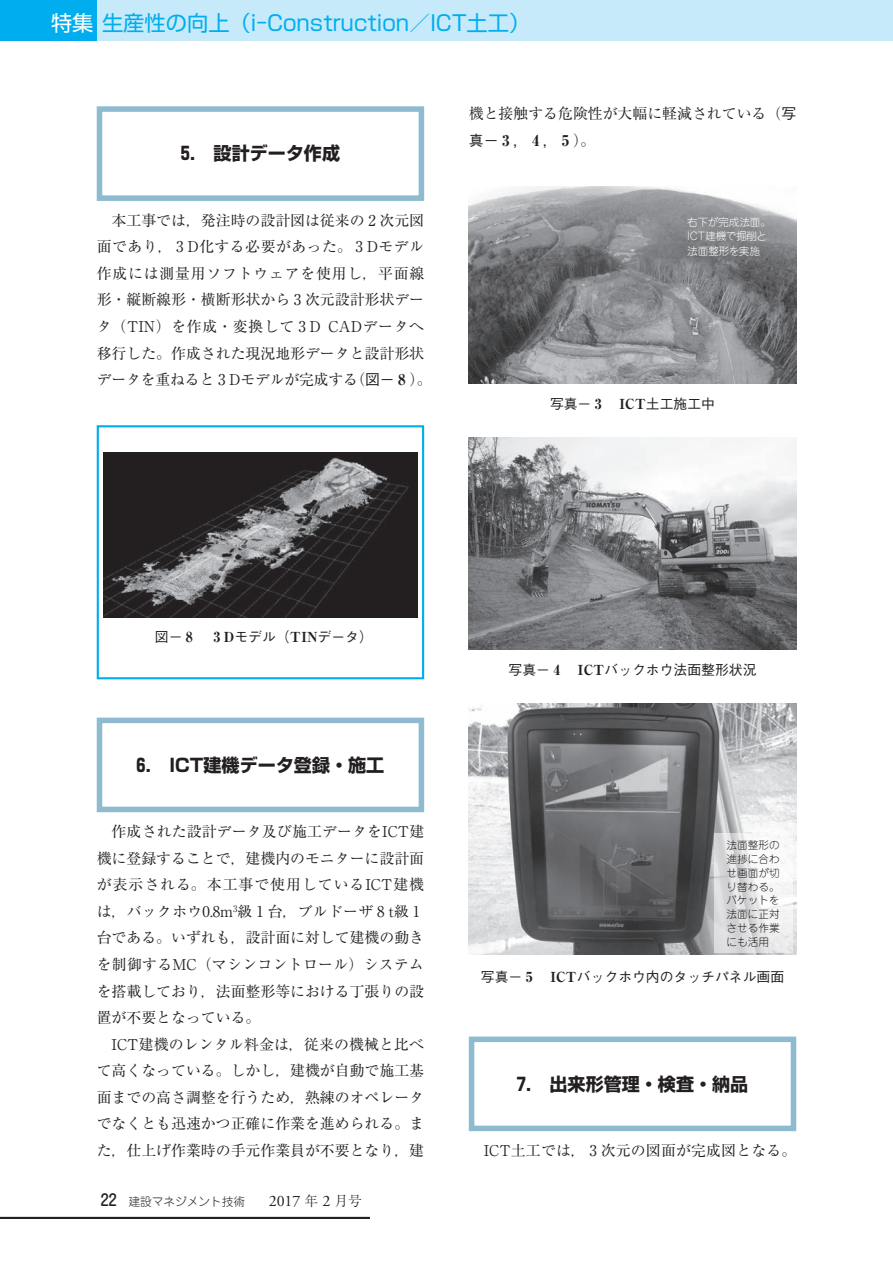
<style>
.page{position:relative;width:893px;height:1263px;background:#fff}
.page>*{position:absolute;margin:0;border:0;box-sizing:border-box;transform-origin:0 0}
.t1{font:21.3px "Shin Go Pr 6 N";color:#00aeef}
.t2{font:700 18px "Shin Go Pr 6 N";color:#231f20}
.本文_14Q{font:14.85px/26.5px "Ryumin Pr 6 N";color:#231f20}
.t3{font:500 13.8px "Gothic BBB Pr 6 N";color:#231f20}
.t4{font:300 11.7px "Jun 101 Pro";color:#231f20}
.t5{font:300 10.65px/13.8px "Jun 101 Pro";color:#231f20;text-align:justify}
.t6{font:300 10.5px/14.7px "Jun 101 Pro";color:#fff}
.s1{color:#fff}
.s2{font-family:"Gothic BBB Pr 6 N";font-weight:500}
.s3{font-weight:800}
.s4{font-family:"Ryumin Pr 6 N";font-weight:800}
.s5{font-family:"Jun 34 Pro";font-weight:500;font-size:15.9px}
.s6{font-family:"Adobe Garamond Pro";font-weight:400;font-size:15.9px}
.s7{font-family:"Ryumin Pr 6 N";font-size:13.8px}
</style>
<div class="page">
<div style="left:0;top:0;width:98px;height:40px;background:#00aeef"></div>
<div style="left:98px;top:0;width:795px;height:40px;background:#c6eafa"></div>
<div style="left:97px;top:106px;width:327px;height:95px;border:6px solid #8ebbd0"></div>
<div style="left:97px;top:718px;width:327px;height:94px;border:6px solid #8ebbd0"></div>
<div style="left:469px;top:1036px;width:327px;height:95px;border:6px solid #8ebbd0"></div>
<div style="left:97px;top:425px;width:327px;height:254px;border:2px solid #00aeef"></div>
<img style="left:103px;top:453px;width:315px;height:164px">
<img style="left:469px;top:186px;width:327px;height:198px">
<img style="left:469px;top:437px;width:327px;height:213px">
<img style="left:469px;top:703px;width:327px;height:252px">
<svg style="left:714px;top:833px;width:78px;height:120px"></svg>
<hr style="left:0;top:1217px;width:370px;height:2px;background:#231f20">
<h1 class="t1" style="left:51px;top:6px;width:481px"><span class="s1">特集</span>生産性の向上（i-Construction／ICT土工）</h1>
<p class="t2" style="left:181px;top:139px;width:161px">5.　設計データ作成</p>
<p class="本文_14Q" style="left:97px;top:206px;width:336px;text-align:center">本工事では，発注時の設計図は従来の２次元図<br>面であり，３ D化する必要があった。３ Dモデル作成には測量用ソフトウェアを使用し，平面線形・縦断線形・横断形状から３次元設計形状データ（TIN）を作成・変換して３ D CADデータへ移行した。作成された現況地形データと設計形状データを重ねると３ Dモデルが完成する（<span class="s2">図－</span> <span class="s3">8</span> ）。</p>
<p class="本文_14Q" style="left:469px;top:100px;width:329px">機と接触する危険性が大幅に軽減されている（<span class="s2">写真－</span><span class="s3">3</span><span class="s2">，</span><span class="s3">4</span><span class="s2">，</span><span class="s3">5</span>）。</p>
<p class="t6" style="left:687px;top:213px;width:85px">右下が完成法面。<br>ICT建機で掘削と法面整形を実施</p>
<p class="t3" style="left:550px;top:392px;width:167px">写真－ <span class="s4">3 ICT</span>土工施工中</p>
<p class="t3" style="left:155px;top:626px;width:40px">図－ <span class="s4">8</span></p>
<p class="t3" style="left:214px;top:626px;width:161px"><span class="s4">3 D</span>モデル（<span class="s4">TIN</span>データ）</p>
<p class="t2" style="left:137px;top:751px;width:249px">6.　ICT建機データ登録・施工</p>
<p class="本文_14Q" style="left:97px;top:817px;width:329px;text-indent:15px">作成された設計データ及び施工データをICT建機に登録することで，建機内のモニターに設計面が表示される。本工事で使用しているICT建機は，バックホウ0.8m<sup>3</sup>級１台，ブルドーザ８ t級１台である。いずれも，設計面に対して建機の動きを制御するMC（マシンコントロール）システムを搭載しており，法面整形等における丁張りの設置が不要となっている。</p>
<p class="本文_14Q" style="left:97px;top:1030px;width:329px;text-align:justify;text-indent:15px">ICT建機のレンタル料金は，従来の機械と比べて高くなっている。しかし，建機が自動で施工基面までの高さ調整を行うため，熟練のオペレータでなくとも迅速かつ正確に作業を進められる。また，仕上げ作業時の手元作業員が不要となり，建</p>
<p class="t4" style="left:101px;top:1192px;width:262px"><span class="s5">22</span> 建設マネジメント技術　　<span class="s6">2017</span> <span class="s7">年</span> <span class="s6">2</span> <span class="s7">月号</span></p>
<p class="t3" style="left:508px;top:658px;width:249px">写真－ <span class="s4">4 ICT</span>バックホウ法面整形状況</p>
<p class="t5" style="left:727px;top:837px;width:54px">法面整形の進捗に合わせ画面が切り替わる。バケットを法面に正対させる作業にも活用</p>
<p class="t3" style="left:481px;top:965px;width:305px">写真－ <span class="s4">5 ICT</span>バックホウ内のタッチパネル画面</p>
<p class="t2" style="left:517px;top:1069px;width:233px">7.　出来形管理・検査・納品</p>
<p class="本文_14Q" style="left:484px;top:1136px;width:314px">ICT土工では，３次元の図面が完成図となる。</p>
</div>
